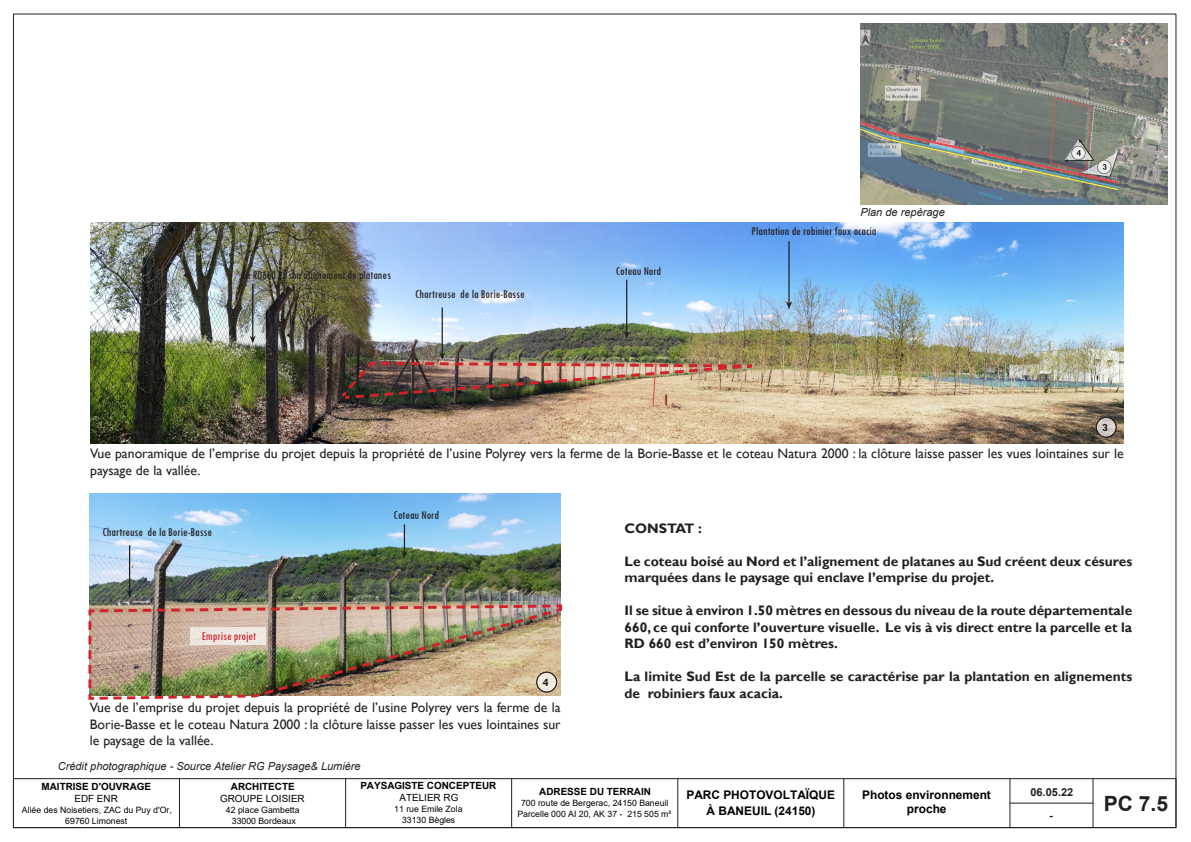
<style>
.page{position:relative;width:1191px;height:842px;background:#fff}
.page>*{position:absolute;margin:0;border:0;box-sizing:border-box;transform-origin:0 0}
.t1{font:700 21px "Arial";color:#231f20}
.t2{font:700 19.8px "Arial";color:#000}
.t3{font:700 13.7px/16.5px "Gill Sans";color:#231f20}
.t4{font:13.7px/16.5px "Gill Sans";color:#231f20;text-align:justify}
.t5{font:condensed 12.5px "Tw Cen";color:#231f20}
.t6{font:condensed 12.5px "Tw Cen";color:#d1232a}
.t7{font:700 11.9px/14.2px "Arial";color:#000;text-align:center}
.t8{font:700 11.2px "Tw Cen";color:#231f20}
.t9{font:italic 11px "Arial";color:#231f20}
.t10{font:700 11px "Arial";color:#231f20}
.t11{font:700 9.9px/11.8px "Arial";color:#000;text-align:center}
.t12{font:9.9px/12px "Arial";color:#000;text-align:center}
.t13{font:8.7px/10.7px "Arial";color:#000;text-align:center}
.s1{font-weight:400}
.s2{font-weight:700}
</style>
<div class="page">
<div style="left:13px;top:778px;width:1163px;height:50px;border:1px solid #231f20"></div>
<hr style="left:179px;top:779px;width:1px;height:49px;background:#231f20">
<hr style="left:345px;top:779px;width:1px;height:49px;background:#231f20">
<hr style="left:511px;top:779px;width:1px;height:49px;background:#231f20">
<hr style="left:677px;top:779px;width:1px;height:49px;background:#231f20">
<hr style="left:843px;top:779px;width:1px;height:49px;background:#231f20">
<hr style="left:1009px;top:779px;width:1px;height:49px;background:#231f20">
<hr style="left:1010px;top:803px;width:83px;height:1px;background:#231f20">
<hr style="left:1092px;top:779px;width:1px;height:49px;background:#231f20">
<img style="left:90px;top:493px;width:470px;height:109px">
<hr style="left:129px;top:545px;width:1px;height:47px;background:#231f20">
<img style="left:89px;top:590px;width:467px;height:12px">
<img style="left:88px;top:602px;width:475px;height:98px">
<svg style="left:401px;top:524px;width:6px;height:34px"></svg>
<img style="left:90px;top:223px;width:1033px;height:220px">
<hr style="left:626px;top:280px;width:1px;height:53px;background:#231f20">
<svg style="left:624px;top:331px;width:5px;height:8px"></svg>
<hr style="left:441px;top:307px;width:2px;height:47px;background:#231f20">
<img style="left:339px;top:352px;width:480px;height:49px">
<hr style="left:252px;top:284px;width:1px;height:54px;background:#231f20">
<svg style="left:250px;top:336px;width:6px;height:8px"></svg>
<hr style="left:788px;top:241px;width:1px;height:63px;background:#231f20">
<svg style="left:786px;top:301px;width:6px;height:8px"></svg>
<img style="left:861px;top:23px;width:306px;height:182px">
<svg style="left:1096px;top:417px;width:20px;height:20px"></svg>
<div style="left:1096px;top:417px;width:20px;height:21px;border:1px solid #231f20;border-radius:50%"></div>
<svg style="left:537px;top:672px;width:19px;height:20px"></svg>
<div style="left:536px;top:672px;width:21px;height:20px;border:1px solid #231f20;border-radius:50%"></div>
<p class="t9" style="left:860px;top:205px;width:86px">Plan de repèrage</p>
<p class="t5" style="left:242px;top:268px;width:151px">La RD660 et son alignement de platanes</p>
<p class="t5" style="left:415px;top:286px;width:111px">Chartreuse de la Borie-Basse</p>
<p class="t5" style="left:616px;top:264px;width:47px">Coteau Nord</p>
<p class="t5" style="left:751px;top:224px;width:126px">Plantation de robinier faux acacia</p>
<p class="t8" style="left:1102px;top:421px;width:7px">3</p>
<p class="t4" style="left:90px;top:446px;width:1035px">Vue panoramique de l’emprise du projet depuis la propriété de l’usine Polyrey vers la ferme de la Borie-Basse et le coteau Natura 2000 : la clôture laisse passer les vues lointaines sur le paysage de la vallée.</p>
<p class="t5" style="left:102px;top:524px;width:111px">Chartreuse de la Borie-Basse</p>
<p class="t6" style="left:202px;top:628px;width:55px">Emprise projet</p>
<p class="t5" style="left:393px;top:508px;width:47px">Coteau Nord</p>
<p class="t8" style="left:542px;top:675px;width:7px">4</p>
<p class="t4" style="left:90px;top:699px;width:472px">Vue de l’emprise du projet depuis la propriété de l’usine Polyrey vers la ferme de la Borie-Basse et le coteau Natura 2000 : la clôture laisse passer les vues lointaines sur le paysage de la vallée.</p>
<p class="t9" style="left:58px;top:759px;width:304px">Crédit photographique - Source Atelier RG Paysage&amp; Lumière</p>
<p class="t3" style="left:624px;top:520px;width:79px">CONSTAT :</p>
<p class="t3" style="left:624px;top:553px;width:509px">Le coteau boisé au Nord et l’alignement de platanes au Sud créent deux césures marquées dans le paysage qui enclave l’emprise du projet.</p>
<p class="t3" style="left:624px;top:603px;width:509px;text-align:justify">Il se situe à environ 1.50 mètres en dessous du niveau de la route départementale 660, ce qui conforte l’ouverture visuelle. Le vis à vis direct entre la parcelle et la RD 660 est d’environ 150 mètres.</p>
<p class="t3" style="left:624px;top:669px;width:509px">La limite Sud Est de la parcelle se caractérise par la plantation en alignements de robiniers faux acacia.</p>
<p class="t11" style="left:42px;top:781px;width:111px">MAITRISE D'OUVRAGE<br><span class="s1">EDF ENR</span></p>
<p class="t13" style="left:22px;top:804px;width:151px">Allée des Noisetiers, ZAC du Puy d'Or,<br>69760 Limonest</p>
<p class="t12" style="left:220px;top:780px;width:86px"><span class="s2">ARCHITECTE<br></span>GROUPE LOISIER</p>
<p class="t13" style="left:226px;top:804px;width:75px">42 place Gambetta<br>33000 Bordeaux</p>
<p class="t11" style="left:360px;top:780px;width:137px">PAYSAGISTE CONCEPTEUR<br><span class="s1">ATELIER RG</span></p>
<p class="t13" style="left:394px;top:803px;width:70px">11 rue Emile Zola<br>33130 Bègles</p>
<p class="t11" style="left:539px;top:786px;width:113px">ADRESSE DU TERRAIN</p>
<p class="t13" style="left:517px;top:798px;width:155px">700 route de Bergerac, 24150 Baneuil<br>Parcelle 000 AI 20, AK 37 - 215 505 m²</p>
<p class="t7" style="left:686px;top:787px;width:150px;line-height:16.3px">PARC PHOTOVOLTAÏQUE<br>À BANEUIL (24150)</p>
<p class="t7" style="left:862px;top:788px;width:130px">Photos environnement proche</p>
<p class="t11" style="left:1026px;top:785px;width:51px">08.05.2022</p>
<p class="t10" style="left:1030px;top:784px;width:44px">06.05.22</p>
<p class="t11" style="left:1049px;top:810px;width:5px">-</p>
<p class="t1" style="left:1103px;top:789px;width:66px">PC 7.5</p>
<p class="t2" style="left:1112px;top:789px;width:46px">PC 7</p>
</div>
